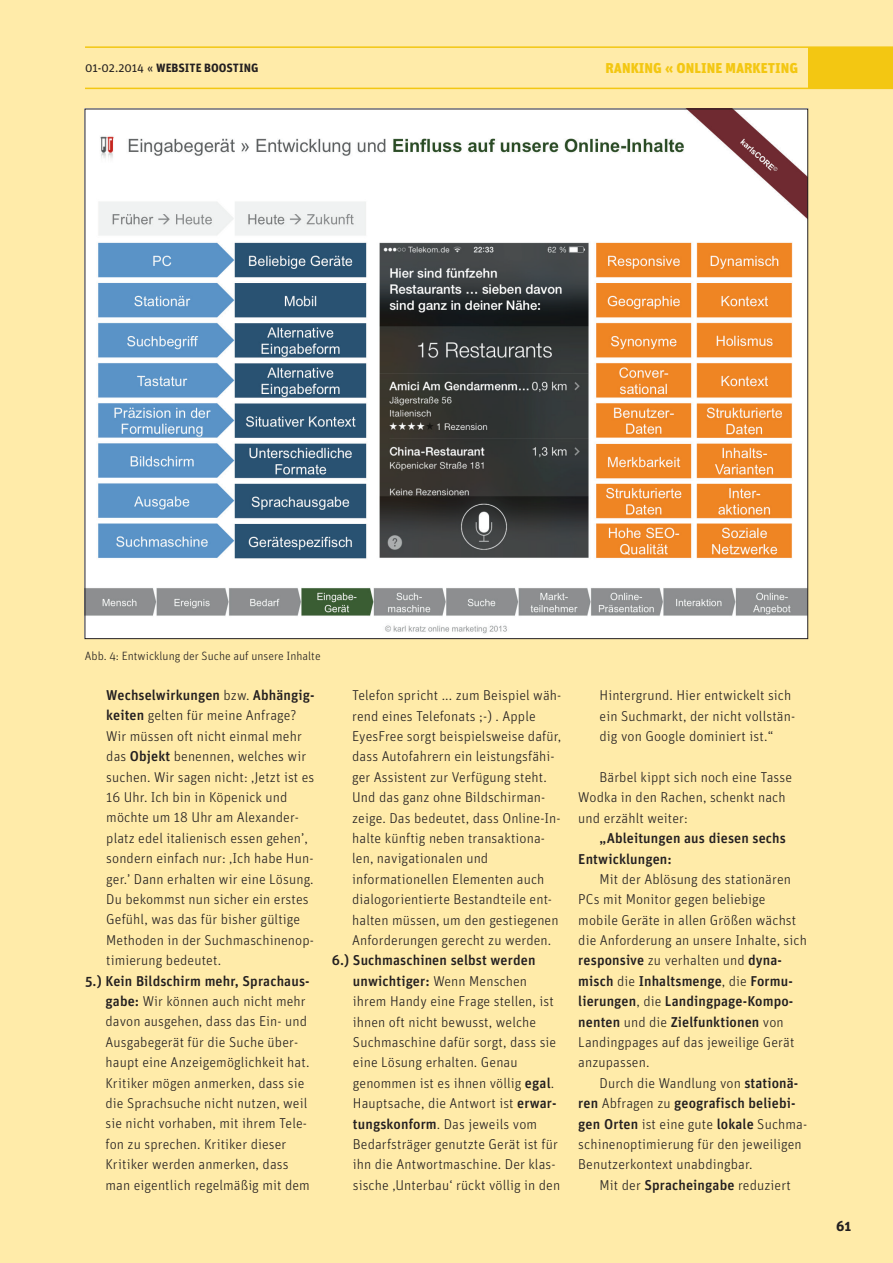
<style>
.page{position:relative;width:893px;height:1263px;background:#ffeba9}
.page>*{position:absolute;margin:0;border:0;box-sizing:border-box;transform-origin:0 0}
.t1{font:300 14.25px/20.4px "Unit";letter-spacing:.01em;color:#231f20}
.t2{font:500 14.25px/20.4px "Unit";letter-spacing:.01em;color:#231f20}
.t3{font:900 14.25px "Unit";color:#f3c712}
.t4{font:700 14.25px "Unit";color:#231f20}
.t5{font:300 12px "Unit";color:#231f20}
.t6{font:700 12px "Unit";color:#231f20}
.s1{font-weight:400}
.s2{font-weight:500}
</style>
<div class="page">
<div style="left:808px;top:47px;width:85px;height:41px;background:#f3c712"></div>
<hr style="left:85px;top:46px;width:808px;height:2px;background:#f3c712">
<hr style="left:85px;top:88px;width:808px;height:1px;background:#f3c712">
<img style="left:87px;top:111px;width:719px;height:526px">
<p class="t6" style="left:85px;top:60px;width:175px"><span class="s1">01-02.2014 «</span> WEBSITE BOOSTING</p>
<p class="t3" style="left:605px;top:59px;width:194px">RANKING « ONLINE MARKETING</p>
<p class="t5" style="left:85px;top:649px;width:237px">Abb. 4: Entwicklung der Suche auf unsere Inhalte</p>
<p class="t1" style="left:106px;top:685px;width:210px"><span class="s2">Wechselwirkungen</span> bzw. <span class="s2">Abhängig&shy;keiten</span> gelten für meine Anfrage?<br>Wir müssen oft nicht einmal mehr das <span class="s2">Objekt</span> benennen, welches wir suchen. Wir sagen nicht: ‚Jetzt ist es<br>16 Uhr. Ich bin in Köpenick und möchte um 18 Uhr am Alexander&shy;platz edel italienisch essen gehen’, sondern einfach nur: ‚Ich habe Hun&shy;ger.’ Dann erhalten wir eine Lösung.<br>Du bekommst nun sicher ein erstes<br>Gefühl, was das für bisher gültige<br>Methoden in der Suchmaschinenop&shy;timierung bedeutet.</p>
<p class="t1" style="left:106px;top:970px;width:206px;text-indent:-21px"><span class="s2">5.) Kein Bildschirm mehr, Sprachaus&shy;gabe:</span> Wir können auch nicht mehr davon ausgehen, dass das Ein- und Ausgabegerät für die Suche über&shy;haupt eine Anzeigemöglichkeit hat.<br>Kritiker mögen anmerken, dass sie die Sprachsuche nicht nutzen, weil sie nicht vorhaben, mit ihrem Tele&shy;fon zu sprechen. Kritiker dieser Kritiker werden anmerken, dass man eigentlich regelmäßig mit dem</p>
<p class="t1" style="left:352px;top:685px;width:211px">Telefon spricht ... zum Beispiel wäh&shy;rend eines Telefonats ;-) . Apple EyesFree sorgt beispielsweise dafür, dass Autofahrern ein leistungsfähi&shy;ger Assistent zur Verfügung steht.<br>Und das ganz ohne Bildschirman&shy;zeige. Das bedeutet, dass Online-In&shy;halte künftig neben transaktiona&shy;len, navigationalen und informationellen Elementen auch dialogorientierte Bestandteile ent&shy;halten müssen, um den gestiegenen Anforderungen gerecht zu werden.</p>
<p class="t1" style="left:353px;top:950px;width:209px;text-indent:-21px"><span class="s2">6.) Suchmaschinen selbst werden unwichtiger:</span> Wenn Menschen ihrem Handy eine Frage stellen, ist ihnen oft nicht bewusst, welche Suchmaschine dafür sorgt, dass sie eine Lösung erhalten. Genau genommen ist es ihnen völlig <span class="s2">egal</span>.<br>Hauptsache, die Antwort ist <span class="s2">erwar&shy;tungskonform</span>. Das jeweils vom Bedarfsträger genutzte Gerät ist für ihn die Antwortmaschine. Der klas&shy;sische ‚Unterbau‘ rückt völlig in den</p>
<p class="t1" style="left:599px;top:685px;width:197px">Hintergrund. Hier entwickelt sich ein Suchmarkt, der nicht vollstän&shy;dig von Google dominiert ist.“</p>
<p class="t1" style="left:578px;top:767px;width:215px;text-indent:21px">Bärbel kippt sich noch eine Tasse<br>Wodka in den Rachen, schenkt nach und erzählt weiter:</p>
<p class="t2" style="left:578px;top:828px;width:209px;text-indent:21px">„Ableitungen aus diesen sechs<br>Entwicklungen:</p>
<p class="t1" style="left:578px;top:869px;width:230px;text-indent:21px">Mit der Ablösung des stationären PCs mit Monitor gegen beliebige mobile Geräte in allen Größen wächst die Anforderung an unsere Inhalte, sich <span class="s2">responsive</span> zu verhalten und <span class="s2">dyna&shy;misch</span> die <span class="s2">Inhaltsmenge</span>, die <span class="s2">Formu&shy;lierungen</span>, die <span class="s2">Landingpage-Kompo&shy;nenten</span> und die <span class="s2">Zielfunktionen</span> von Landingpages auf das jeweilige Gerät anzupassen.</p>
<p class="t1" style="left:578px;top:1072px;width:230px;text-indent:21px">Durch die Wandlung von <span class="s2">stationä&shy;ren</span> Abfragen zu <span class="s2">geografisch beliebi&shy;gen Orten</span> ist eine gute <span class="s2">lokale</span> Suchma&shy;schinenoptimierung für den jeweiligen Benutzerkontext unabdingbar.</p>
<p class="t1" style="left:599px;top:1174px;width:193px">Mit der <span class="s2">Spracheingabe</span> reduziert</p>
<p class="t4" style="left:836px;top:1216px;width:17px">61</p>
</div>
